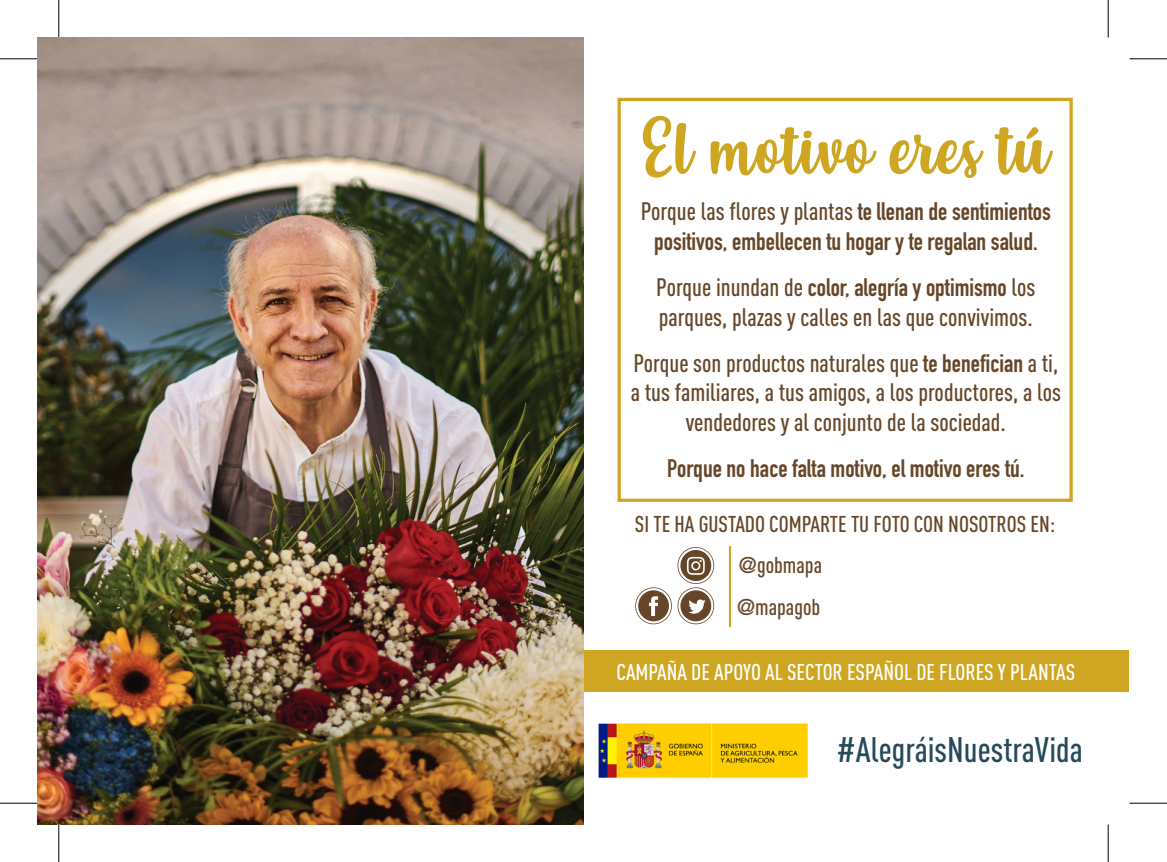
<style>
.page{position:relative;width:1167px;height:862px;background:#fff}
.page>*{position:absolute;margin:0;border:0;box-sizing:border-box;transform-origin:0 0}
.t1{font:72.5px "Misses";letter-spacing:-.005em;color:#cea621}
.t2{font:500 35px "DIN Cond";color:#264a5a}
.t3{font:500 25px/30px "DIN Cond";color:#664628}
.t4{font:700 25px/30px "DIN Condensed";color:#664628;text-align:center}
.t5{font:500 22.5px "DIN Cond";color:#664628}
.t6{font:500 22.5px "DIN Cond";color:#fff}
.s1{font-family:"DIN Cond";font-weight:500}
.s2{font-family:"DIN Condensed";font-weight:700}
.s3{font-family:"DIN Alternate";font-weight:700}
</style>
<div class="page">
<div style="left:617px;top:98px;width:455px;height:404px;border:3px solid #cea621"></div>
<div style="left:583px;top:650px;width:546px;height:42px;background:#cea621"></div>
<img style="left:598px;top:723px;width:210px;height:55px">
<svg style="left:635px;top:547px;width:79px;height:77px"></svg>
<hr style="left:728px;top:546px;width:2px;height:80px;background:#cea621">
<img style="left:38px;top:38px;width:545px;height:786px">
<hr style="left:0;top:58px;width:38px;height:1px;background:#000">
<hr style="left:1129px;top:58px;width:37px;height:1px;background:#000">
<hr style="left:0;top:802px;width:38px;height:1px;background:#000">
<hr style="left:1129px;top:802px;width:37px;height:1px;background:#000">
<hr style="left:58px;top:0;width:1px;height:38px;background:#000">
<hr style="left:58px;top:824px;width:1px;height:38px;background:#000">
<hr style="left:1107px;top:0;width:1px;height:38px;background:#000">
<hr style="left:1107px;top:824px;width:1px;height:38px;background:#000">
<p class="t1" style="left:639px;top:100px;width:412px">El motivo eres tú</p>
<p class="t4" style="left:640px;top:196px;width:411px"><span class="s1">Porque las flores y plantas</span> te llenan de sentimientos positivos, embellecen tu hogar y te regalan salud.</p>
<p class="t3" style="left:656px;top:272px;width:381px">Porque inundan de <span class="s2">color, alegría y optimismo</span> los parques, plazas y calles en las que convivimos.</p>
<p class="t3" style="left:630px;top:347px;width:432px;text-align:center">Porque son productos naturales que <span class="s2">te benefician</span> a ti, a tus familiares, a tus amigos, a los productores, a los vendedores y al conjunto de la sociedad.</p>
<p class="t4" style="left:667px;top:453px;width:358px">Porque no hace falta motivo, el motivo eres tú.</p>
<p class="t5" style="left:635px;top:511px;width:422px">SI TE HA GUSTADO COMPARTE TU FOTO CON NOSOTROS EN:</p>
<p class="t5" style="left:739px;top:552px;width:85px"><span class="s3">@</span>gobmapa</p>
<p class="t5" style="left:737px;top:593px;width:85px"><span class="s3">@</span>mapagob</p>
<p class="t6" style="left:616px;top:658px;width:460px">CAMPAÑA DE APOYO AL SECTOR ESPAÑOL DE FLORES Y PLANTAS</p>
<p class="t2" style="left:836px;top:728px;width:248px">#AlegráisNuestraVida</p>
</div>
